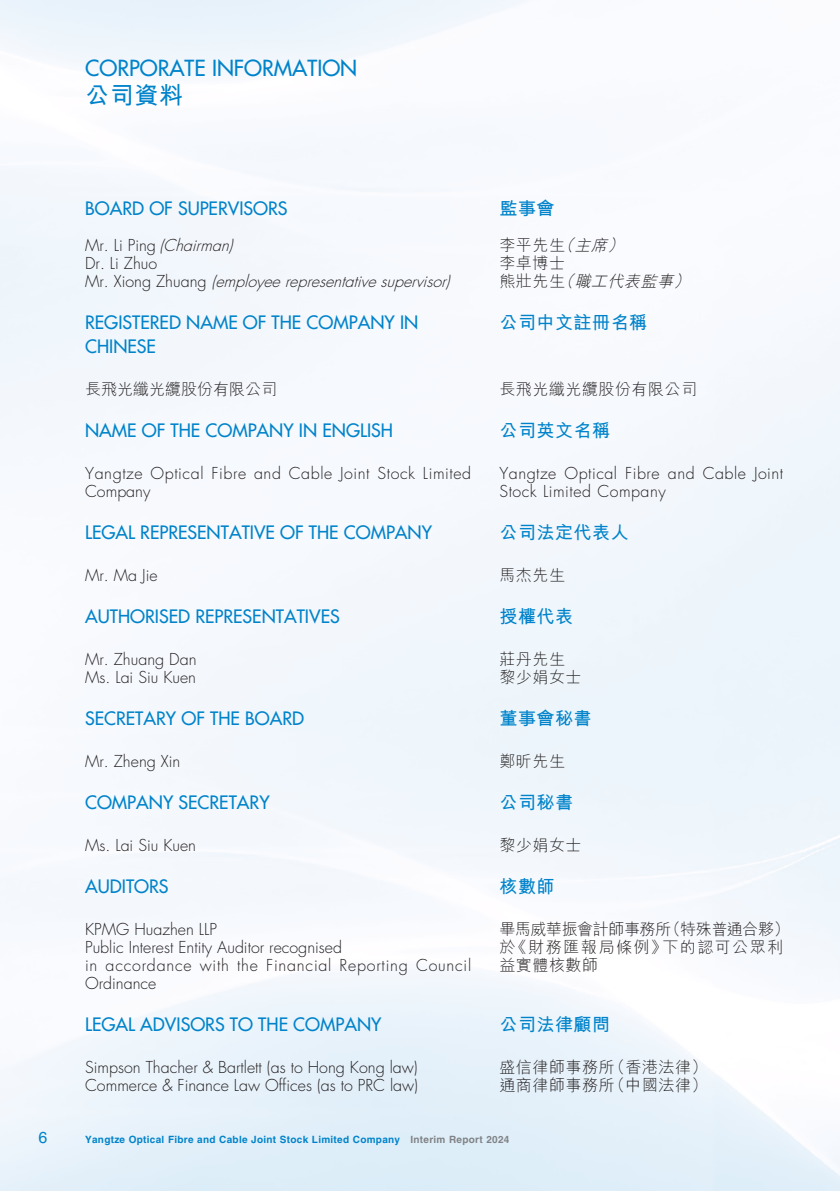
<style>
.page{position:relative;width:840px;height:1191px;background:#fff}
.page>*{position:absolute;margin:0;border:0;box-sizing:border-box;transform-origin:0 0}
.t1{font:700 24px "M Hei HK";color:#0083ca}
.t2{font:500 21.6px "Futura Std";color:#0083ca}
.t3{font:500 18px/24px "Futura Std";color:#0083ca}
.t4{font:700 18px "M Hei HK";letter-spacing:.03em;color:#0083ca}
.t5{font:300 16px/18px "Futura Std";color:#231f20}
.t6{font:300 16px/18px "M Hei HK";letter-spacing:.03em;color:#231f20}
.t7{font:italic 300 16px/18px "Futura Std";color:#231f20}
.t8{font:300 16px/18px "Futura Std";letter-spacing:.03em;color:#231f20}
.t9{font:300 16px/18px "Futura Std";letter-spacing:.035em;color:#231f20}
.t10{font:300 16px "M Hei HK";color:#231f20}
.t11{font:16px "Helvetica LT Std";color:#0083ca}
.t12{font:700 10px "Helvetica LT Std";letter-spacing:.03em;color:#0083ca}
.s1{font-style:normal}
.s2{font-style:italic}
.s3{color:#808285}
</style>
<div class="page">
<h2 class="t2" style="left:85px;top:54px;width:273px">CORPORATE INFORMATION</h2>
<h1 class="t1" style="left:85px;top:77px;width:100px">公司資料</h1>
<p class="t3" style="left:85px;top:196px;width:204px">BOARD OF SUPERVISORS</p>
<p class="t7" style="left:85px;top:236px;width:371px"><span class="s1">M r . L i P i n g</span> (Chairman)<br><span class="s1">Dr. Li Zhuo<br>M r . X i o n g Z h u a n g</span> (employeerepresentativesupervisor)</p>
<p class="t3" style="left:85px;top:310px;width:334px">REGISTERED NAME OF THE COMPANY IN<br>CHINESE</p>
<p class="t10" style="left:85px;top:380px;width:193px">長飛光纖光纜股份有限公司</p>
<p class="t3" style="left:85px;top:418px;width:309px">NAME OF THE COMPANY IN ENGLISH</p>
<p class="t9" style="left:85px;top:464px;width:387px">Yangtze Optical Fibre and Cable Joint Stock Limited<br>Company</p>
<p class="t3" style="left:85px;top:520px;width:348px">LEGAL REPRESENTATIVE OF THE COMPANY</p>
<p class="t5" style="left:85px;top:566px;width:74px">Mr. Ma Jie</p>
<p class="t3" style="left:85px;top:604px;width:256px">AUTHORISED REPRESENTATIVES</p>
<p class="t5" style="left:85px;top:650px;width:113px">Mr. Zhuang Dan<br>Ms. Lai Siu Kuen</p>
<p class="t3" style="left:85px;top:706px;width:220px">SECRETARY OF THE BOARD</p>
<p class="t5" style="left:85px;top:752px;width:97px">Mr. Zheng Xin</p>
<p class="t3" style="left:85px;top:790px;width:186px">COMPANY SECRETARY</p>
<p class="t5" style="left:85px;top:836px;width:112px">Ms. Lai Siu Kuen</p>
<p class="t3" style="left:85px;top:874px;width:85px">AUDITORS</p>
<p class="t5" style="left:85px;top:920px;width:387px">KPMG Huazhen LLP<br>Public Interest Entity Auditor recognised<br>in accordance with the Financial Reporting Council<br>Ordinance</p>
<p class="t3" style="left:85px;top:1012px;width:298px">LEGAL ADVISORS TO THE COMPANY</p>
<p class="t5" style="left:85px;top:1058px;width:334px">Simpson Thacher &amp; Bartlett (as to Hong Kong law)<br>Commerce &amp; Finance Law Offices (as to PRC law)</p>
<p class="t4" style="left:499px;top:195px;width:57px">監事會</p>
<p class="t6" style="left:499px;top:235px;width:196px">李平先生<span class="s2">（主席）<br></span>李卓博士<br>熊壯先生<span class="s2">（職工代表監事）</span></p>
<p class="t4" style="left:499px;top:309px;width:149px">公司中文註冊名稱</p>
<p class="t6" style="left:499px;top:379px;width:199px">長飛光纖光纜股份有限公司</p>
<p class="t4" style="left:499px;top:417px;width:112px">公司英文名稱</p>
<p class="t8" style="left:499px;top:464px;width:285px">Yangtze Optical Fibre and Cable Joint<br>Stock Limited Company</p>
<p class="t4" style="left:499px;top:519px;width:131px">公司法定代表人</p>
<p class="t6" style="left:499px;top:565px;width:67px">馬杰先生</p>
<p class="t4" style="left:499px;top:603px;width:75px">授權代表</p>
<p class="t6" style="left:499px;top:649px;width:83px">莊丹先生黎少娟女士</p>
<p class="t4" style="left:499px;top:705px;width:94px">董事會秘書</p>
<p class="t6" style="left:499px;top:751px;width:67px">鄭昕先生</p>
<p class="t4" style="left:499px;top:789px;width:75px">公司秘書</p>
<p class="t6" style="left:499px;top:835px;width:83px">黎少娟女士</p>
<p class="t4" style="left:499px;top:873px;width:57px">核數師</p>
<p class="t6" style="left:499px;top:919px;width:291px">畢馬威華振會計師事務所（特殊普通合夥）於《財務匯報局條例》下的認可公眾利益實體核數師</p>
<p class="t4" style="left:499px;top:1011px;width:112px">公司法律顧問</p>
<p class="t6" style="left:499px;top:1057px;width:209px">盛信律師事務所（香港法律）通商律師事務所（中國法律）</p>
<p class="t11" style="left:38px;top:1128px;width:10px">6</p>
<p class="t12" style="left:85px;top:1133px;width:425px">Yangtze Optical Fibre and Cable Joint Stock Limited Company <span class="s3">Interim Report 2024</span></p>
</div>
